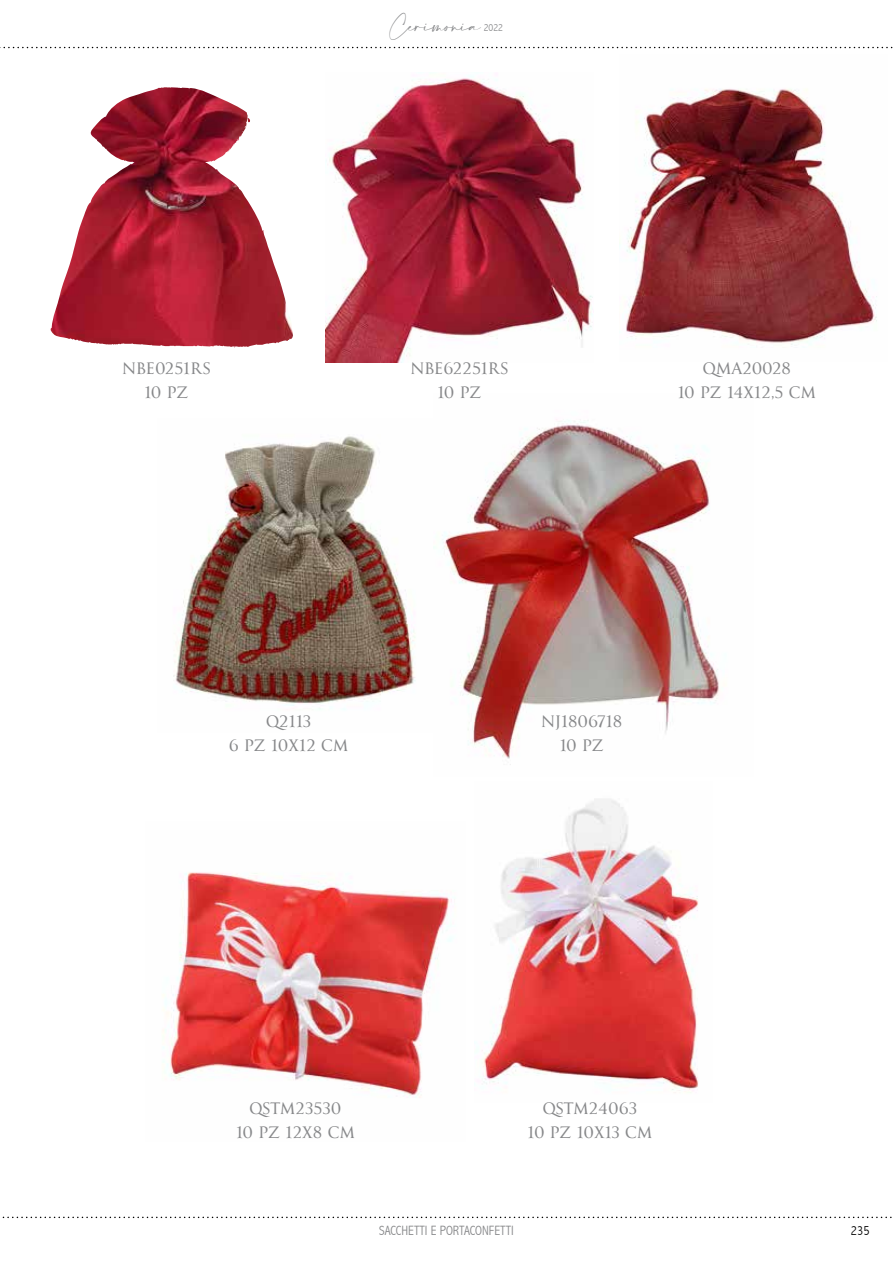
<style>
.page{position:relative;width:893px;height:1263px;background:#fff}
.page>*{position:absolute;margin:0;border:0;box-sizing:border-box;transform-origin:0 0}
.t1{font:500 16.5px/24px "Goudy Trajan";color:#87888a;text-align:center}
.t2{font:300 condensed 13.5px "Abadi";color:#87888a}
.t3{font:13.5px "Amalfi Coast";color:#87888a}
.t4{font:300 condensed 13.5px "Abadi";color:#000}
.s1{font-family:"Abadi";font-weight:300;font-stretch:condensed;font-size:10.5px}
</style>
<div class="page">
<svg style="left:2px;top:1216px;width:890px;height:2px"></svg>
<svg style="left:0;top:47px;width:893px;height:1px"></svg>
<img style="left:163px;top:872px;width:289px;height:226px">
<img style="left:173px;top:436px;width:243px;height:274px">
<img style="left:433px;top:419px;width:286px;height:346px">
<img style="left:482px;top:799px;width:217px;height:294px">
<img style="left:626px;top:89px;width:251px;height:256px">
<img style="left:50px;top:87px;width:243px;height:260px">
<img style="left:325px;top:76px;width:268px;height:286px">
<p class="t3" style="left:390px;top:18px;width:115px">Cerimonia <span class="s1">2022</span></p>
<p class="t1" style="left:122px;top:356px;width:90px">NBE0251RS<br>10 PZ</p>
<p class="t1" style="left:411px;top:357px;width:99px">NBE62251RS<br>10 PZ</p>
<p class="t1" style="left:678px;top:357px;width:140px">QMA20028<br>10 PZ 14X12,5 CM</p>
<p class="t1" style="left:229px;top:709px;width:121px">Q2113<br>6 PZ 10X12 CM</p>
<p class="t1" style="left:541px;top:709px;width:83px">NJ1806718<br>10 PZ</p>
<p class="t1" style="left:236px;top:1096px;width:120px">QSTM23530<br>10 PZ 12X8 CM</p>
<p class="t1" style="left:528px;top:1096px;width:126px">QSTM24063<br>10 PZ 10X13 CM</p>
<p class="t2" style="left:379px;top:1222px;width:136px">SACCHETTI E PORTACONFETTI</p>
<p class="t4" style="left:851px;top:1222px;width:20px">235</p>
</div>
